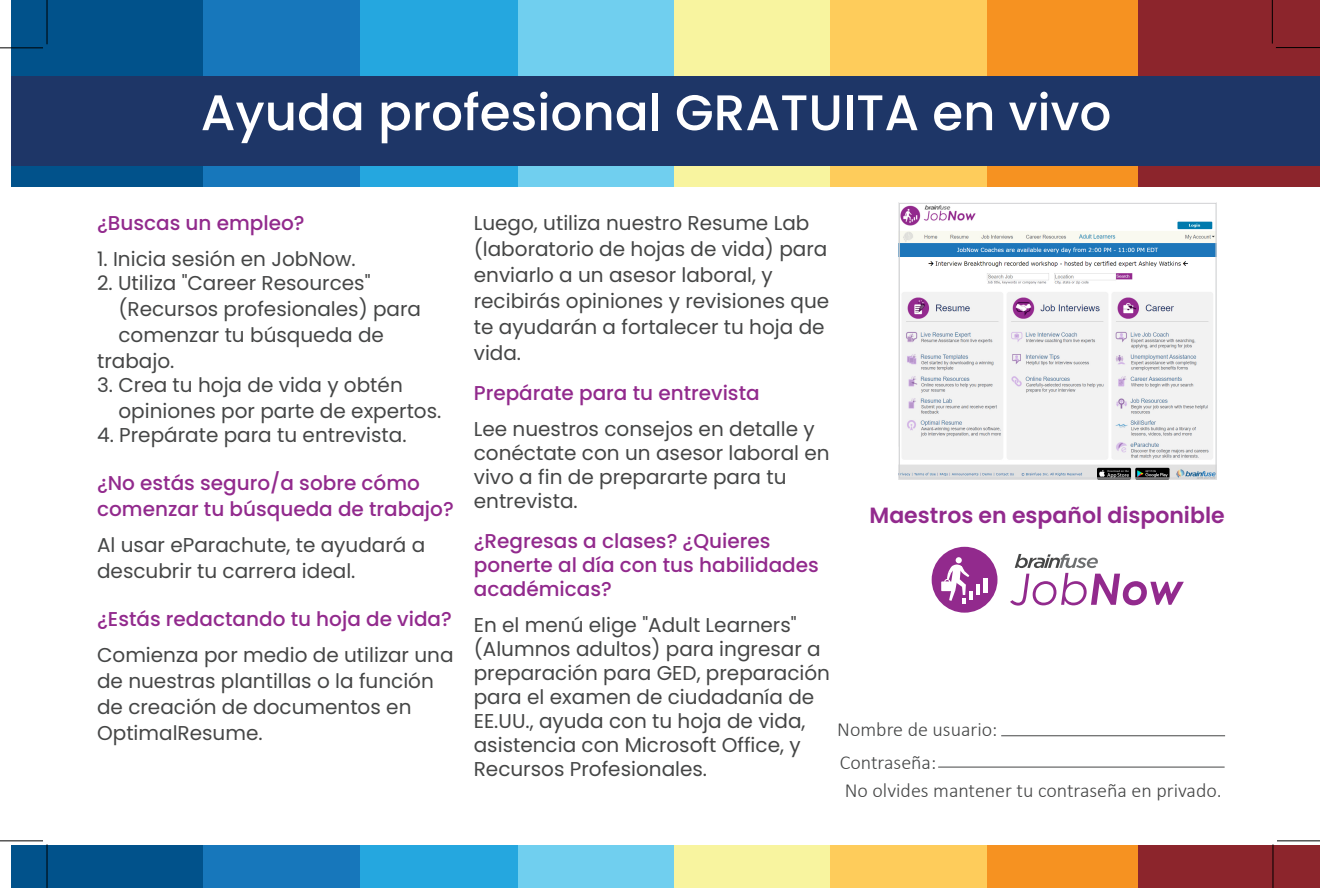
<style>
.page{position:relative;width:1320px;height:888px;background:#fff}
.page>*{position:absolute;margin:0;border:0;box-sizing:border-box;transform-origin:0 0}
.t1{font:500 50px "Poppins";color:#fff}
.t2{font:600 22px "Poppins";color:#922a8d}
.t3{font:20px/26px "Poppins";color:#454646}
.t4{font:500 20px/24px "Poppins";color:#922a8d}
.t5{font:300 20px/32.8px "Calibri";color:#454646}
</style>
<div class="page">
<div style="left:12px;top:0;width:193px;height:186px;background:#01528b"></div>
<div style="left:203px;top:0;width:158px;height:186px;background:#1777bb"></div>
<div style="left:361px;top:0;width:157px;height:186px;background:#25a7df"></div>
<div style="left:518px;top:0;width:157px;height:186px;background:#70cfef"></div>
<div style="left:674px;top:0;width:157px;height:186px;background:#f8f49f"></div>
<div style="left:830px;top:0;width:157px;height:186px;background:#fecc5b"></div>
<div style="left:986px;top:0;width:158px;height:186px;background:#f69221"></div>
<div style="left:1137px;top:0;width:182px;height:186px;background:#8c252c"></div>
<div style="left:12px;top:76px;width:1307px;height:89px;background:#1e3667"></div>
<hr style="left:1000px;top:735px;width:224px;height:1px;background:#454646">
<hr style="left:937px;top:766px;width:287px;height:1px;background:#454646">
<div style="left:931px;top:546px;width:66px;height:66px;background:#922a8d;border-radius:50%"></div>
<hr style="left:976px;top:584px;width:4px;height:11px;background:#fff">
<hr style="left:983px;top:578px;width:4px;height:14px;background:#fff">
<svg style="left:941px;top:557px;width:31px;height:46px"></svg>
<svg style="left:1010px;top:553px;width:173px;height:52px"></svg>
<img style="left:898px;top:202px;width:317px;height:277px">
<div style="left:898px;top:203px;width:317px;height:275px;border:1px solid #d1d2d4"></div>
<div style="left:12px;top:844px;width:193px;height:43px;background:#01528b"></div>
<div style="left:203px;top:844px;width:158px;height:43px;background:#1777bb"></div>
<div style="left:361px;top:844px;width:157px;height:43px;background:#25a7df"></div>
<div style="left:518px;top:844px;width:157px;height:43px;background:#70cfef"></div>
<div style="left:674px;top:844px;width:157px;height:43px;background:#f8f49f"></div>
<div style="left:830px;top:844px;width:157px;height:43px;background:#fecc5b"></div>
<div style="left:986px;top:844px;width:158px;height:43px;background:#f69221"></div>
<div style="left:1137px;top:844px;width:182px;height:43px;background:#8c252c"></div>
<hr style="left:1276px;top:840px;width:43px;height:1px;background:#000">
<hr style="left:1272px;top:844px;width:1px;height:43px;background:#000">
<hr style="left:0;top:840px;width:43px;height:1px;background:#000">
<hr style="left:47px;top:844px;width:1px;height:43px;background:#000">
<hr style="left:0;top:47px;width:43px;height:1px;background:#000">
<hr style="left:47px;top:0;width:1px;height:44px;background:#000">
<hr style="left:1271px;top:0;width:1px;height:44px;background:#000">
<hr style="left:1275px;top:47px;width:44px;height:1px;background:#000">
<h1 class="t1" style="left:201px;top:84px;width:912px">Ayuda profesional GRATUITA en vivo</h1>
<p class="t4" style="left:97px;top:211px;width:209px">¿Buscas un empleo?</p>
<p class="t3" style="left:97px;top:246px;width:260px">1. Inicia sesión en JobNow.</p>
<p class="t3" style="left:97px;top:270px;width:275px">2. Utiliza "Career Resources"</p>
<p class="t3" style="left:118px;top:296px;width:304px">(Recursos profesionales) para</p>
<p class="t3" style="left:118px;top:322px;width:267px">comenzar tu búsqueda de</p>
<p class="t3" style="left:97px;top:348px;width:79px">trabajo.</p>
<p class="t3" style="left:118px;top:372px;width:324px;text-indent:-21px">3. Crea tu hoja de vida y obtén opiniones por parte de expertos.</p>
<p class="t3" style="left:97px;top:422px;width:311px">4. Prepárate para tu entrevista.</p>
<p class="t4" style="left:97px;top:470px;width:358px;line-height:26px">¿No estás seguro/a sobre cómo comenzar tu búsqueda de trabajo?</p>
<p class="t3" style="left:97px;top:532px;width:329px">Al usar eParachute, te ayudará a descubrir tu carrera ideal.</p>
<p class="t4" style="left:97px;top:607px;width:356px">¿Estás redactando tu hoja de vida?</p>
<p class="t3" style="left:97px;top:642px;width:358px">Comienza por medio de utilizar una de nuestras plantillas o la función de creación de documentos en<br>OptimalResume.</p>
<p class="t3" style="left:473px;top:210px;width:357px">Luego, utiliza nuestro Resume Lab (laboratorio de hojas de vida) para enviarlo a un asesor laboral, y recibirás opiniones y revisiones que te ayudarán a fortalecer tu hoja de vida.</p>
<p class="t4" style="left:473px;top:381px;width:287px">Prepárate para tu entrevista</p>
<p class="t3" style="left:473px;top:417px;width:357px;line-height:24px">Lee nuestros consejos en detalle y conéctate con un asesor laboral en vivo a fin de prepararte para tu entrevista.</p>
<p class="t4" style="left:473px;top:529px;width:346px">¿Regresas a clases? ¿Quieres ponerte al día con tus habilidades académicas?</p>
<p class="t3" style="left:473px;top:613px;width:358px;line-height:24px">En el menú elige "Adult Learners" (Alumnos adultos) para ingresar a preparación para GED, preparación para el examen de ciudadanía de<br>EE.UU., ayuda con tu hoja de vida, asistencia con Microsoft Office, y<br>Recursos Profesionales.</p>
<p class="t2" style="left:869px;top:502px;width:356px">Maestros en español disponible</p>
<p class="t5" style="left:837px;top:712px;width:162px">Nombre de usuario:<br>Contraseña:</p>
<p class="t5" style="left:844px;top:773px;width:378px">No olvides mantener tu contraseña en privado.</p>
</div>
